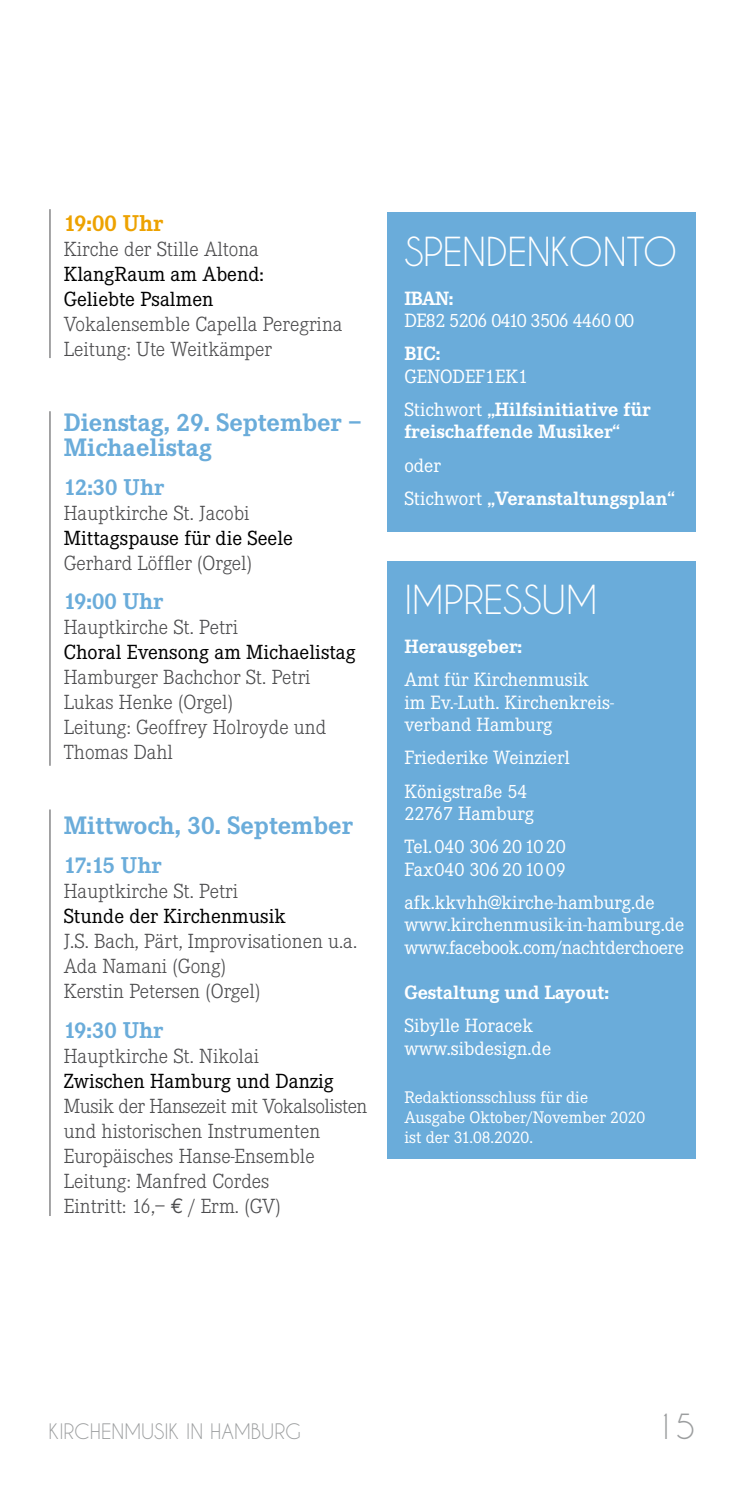
<style>
.page{position:relative;width:745px;height:1489px;background:#fff}
.page>*{position:absolute;margin:0;border:0;box-sizing:border-box;transform-origin:0 0}
.t1{font:37.5px "Caviar Dreams";letter-spacing:-.01em;color:#fff}
.t2{font:32.5px "Caviar Dreams";color:#9c9e9f}
.t3{font:700 26.25px/25px "Corporate E";color:#6aacda}
.t4{font:700 23.75px "Corporate E";color:#6aacda}
.t5{font:700 23.75px "Corporate E";color:#eda200}
.t6{font:300 21.25px/25px "Corporate E";color:#4b4b4d}
.t7{font:21.25px/25px "Corporate E";color:#000}
.t8{font:20px/22.5px "Corporate E";color:#fff}
.t9{font:700 20px/33.2px "Corporate E";color:#fff}
.t10{font:20px/22.5px "Corporate E";letter-spacing:-.02em;color:#fff}
.t11{font:20px "Corporate E";letter-spacing:-.03em;color:#fff}
.t12{font:20px "Caviar Dreams";color:#9c9e9f}
.t13{font:17.5px/20px "Corporate E";color:#fff}
.s1{font-family:"Euro Mono";font-weight:400}
.s2{font-weight:700}
.s3{font-weight:400}
</style>
<div class="page">
<hr style="left:49px;top:209px;width:1px;height:149px;background:#4b4b4d">
<hr style="left:49px;top:411px;width:1px;height:354px;background:#4b4b4d">
<hr style="left:49px;top:809px;width:1px;height:406px;background:#4b4b4d">
<div style="left:386px;top:561px;width:308px;height:598px;background:#6aacda"></div>
<div style="left:386px;top:213px;width:308px;height:318px;background:#6aacda"></div>
<p class="t5" style="left:64px;top:209px;width:101px">19:00 Uhr</p>
<p class="t6" style="left:64px;top:236px;width:196px">Kirche der Stille Altona</p>
<p class="t7" style="left:64px;top:261px;width:201px">KlangRaum am Abend:<br>Geliebte Psalmen</p>
<p class="t6" style="left:64px;top:311px;width:280px">Vokalensemble Capella Peregrina<br>Leitung: Ute Weitkämper</p>
<p class="t3" style="left:64px;top:409px;width:299px">Dienstag, 29. September –<br>Michaelistag</p>
<p class="t4" style="left:64px;top:473px;width:102px">12:30 Uhr</p>
<p class="t6" style="left:64px;top:501px;width:187px">Hauptkirche St. Jacobi</p>
<p class="t7" style="left:64px;top:525px;width:230px">Mittagspause für die Seele</p>
<p class="t6" style="left:64px;top:551px;width:189px">Gerhard Löffler (Orgel)</p>
<p class="t4" style="left:64px;top:587px;width:101px">19:00 Uhr</p>
<p class="t6" style="left:64px;top:615px;width:176px">Hauptkirche St. Petri</p>
<p class="t7" style="left:64px;top:640px;width:293px">Choral Evensong am Michaelistag</p>
<p class="t6" style="left:64px;top:665px;width:264px">Hamburger Bachchor St. Petri<br>Lukas Henke (Orgel)<br>Leitung: Geoffrey Holroyde und<br>Thomas Dahl</p>
<p class="t3" style="left:64px;top:813px;width:290px">Mittwoch, 30. September</p>
<p class="t4" style="left:64px;top:852px;width:99px">17:15 Uhr</p>
<p class="t6" style="left:64px;top:879px;width:176px">Hauptkirche St. Petri</p>
<p class="t7" style="left:64px;top:904px;width:223px">Stunde der Kirchenmusik</p>
<p class="t6" style="left:64px;top:929px;width:294px">J.S. Bach, Pärt, Improvisationen u.a.<br>Ada Namani (Gong)<br>Kerstin Petersen (Orgel)</p>
<p class="t4" style="left:64px;top:1016px;width:101px">19:30 Uhr</p>
<p class="t6" style="left:64px;top:1043px;width:197px">Hauptkirche St. Nikolai</p>
<p class="t7" style="left:64px;top:1068px;width:271px">Zwischen Hamburg und Danzig</p>
<p class="t6" style="left:64px;top:1093px;width:305px">Musik der Hansezeit mit Vokalsolisten und historischen Instrumenten<br>Europäisches Hanse-Ensemble<br>Leitung: Manfred Cordes<br>Eintritt: 16,– <span class="s1">E</span> / Erm. (GV)</p>
<h1 class="t1" style="left:404px;top:229px;width:274px">SPENDENKONTO</h1>
<p class="t9" style="left:404px;top:281px;width:50px">IBAN:</p>
<p class="t11" style="left:404px;top:309px;width:231px">DE82 5206 0410 3506 4460 00</p>
<p class="t9" style="left:404px;top:337px;width:37px">BIC:</p>
<p class="t8" style="left:404px;top:360px;width:247px;line-height:33.2px">GENODEF1EK1<br>Stichwort <span class="s2">„Hilfsinitiative für</span></p>
<p class="t9" style="left:404px;top:415px;width:217px">freischaffende Musiker“</p>
<p class="t9" style="left:404px;top:448px;width:272px"><span class="s3">oder<br>Stichwort</span> „Veranstaltungsplan“</p>
<h1 class="t1" style="left:404px;top:577px;width:194px">IMPRESSUM</h1>
<p class="t9" style="left:404px;top:630px;width:119px">Herausgeber:</p>
<p class="t8" style="left:404px;top:668px;width:211px">Amt für Kirchenmusik im Ev.-Luth. Kirchenkreis&shy;verband Hamburg</p>
<p class="t8" style="left:404px;top:741px;width:167px;line-height:33.2px">Friederike Weinzierl<br>Königstraße 54</p>
<p class="t8" style="left:404px;top:797px;width:163px;line-height:33px">22767 Hamburg<br>Tel.040 306201020</p>
<p class="t8" style="left:404px;top:852px;width:252px;line-height:33.2px">Fax040 306201009 afk.kkvhh@kirche-hamburg.de</p>
<p class="t10" style="left:404px;top:913px;width:281px">www.kirchenmusik-in-hamburg.de www.facebook.com/nachtderchoere</p>
<p class="t9" style="left:404px;top:975px;width:206px">Gestaltung und Layout:</p>
<p class="t8" style="left:404px;top:1014px;width:148px">Sibylle Horacek www.sibdesign.de</p>
<p class="t13" style="left:404px;top:1087px;width:242px">Redaktionsschluss für die<br>Ausgabe Oktober/November 2020 ist der 31.08.2020.</p>
<p class="t12" style="left:49px;top:1419px;width:253px">KIRCHENMUSIK IN HAMBURG</p>
<h2 class="t2" style="left:655px;top:1407px;width:41px">15</h2>
</div>
